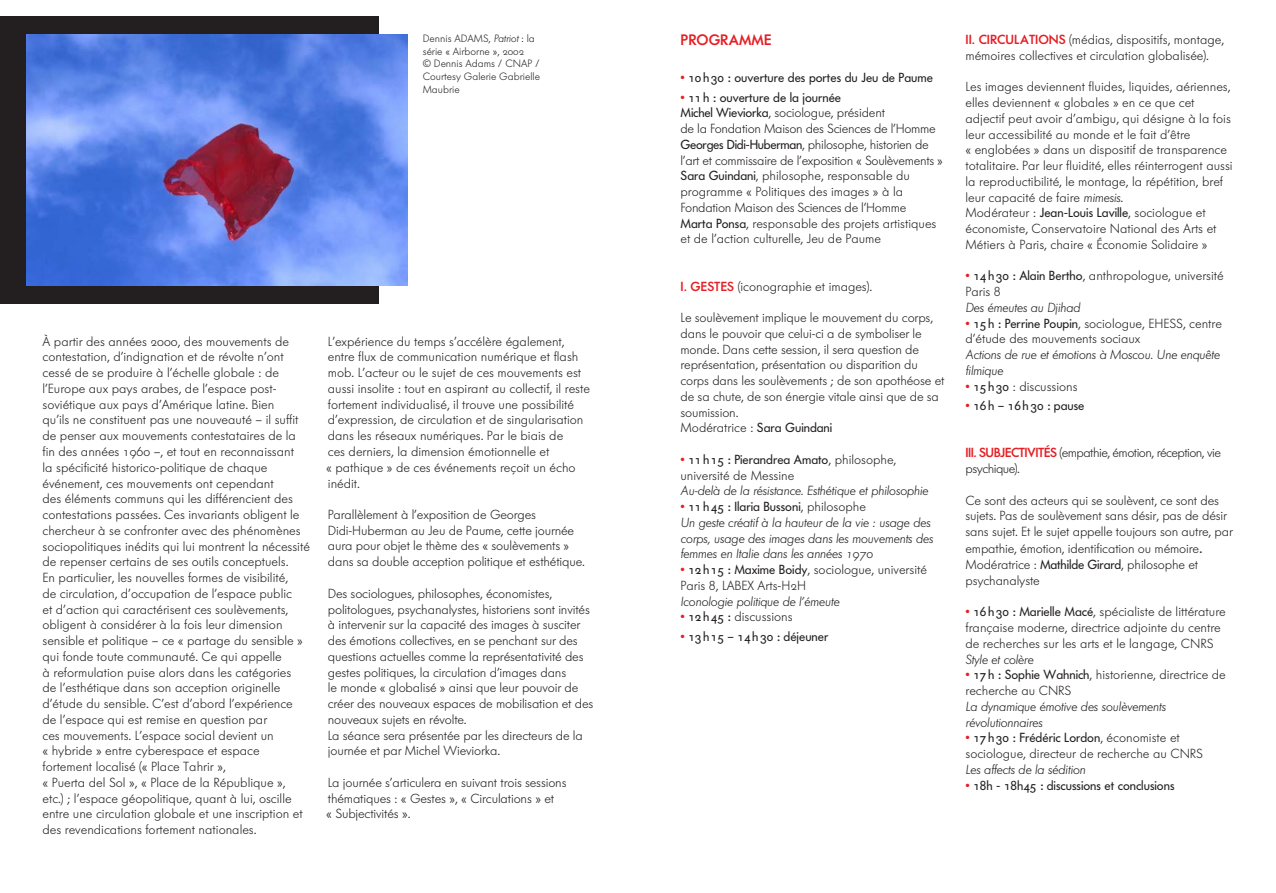
<style>
.page{position:relative;width:1276px;height:893px;background:#fff}
.page>*{position:absolute;margin:0;border:0;box-sizing:border-box;transform-origin:0 0}
.t1{font:15px "Futura Serie BQ Medium Mix";color:#e61e25}
.t2{font:13.05px/15.8px "Futura Serie BQ Light Mix";color:#231f20}
.t3{font:13.05px/15.8px "Futura Serie BQ Light Oblique Mix";color:#231f20}
.t4{font:13.05px "Futura Serie BQ Book Mix";color:#231f20}
.t5{font:13.05px/15.8px "Futura Serie BQ Light Mix";letter-spacing:-.04em;color:#231f20}
.t6{font:10.5px/12.6px "Futura Serie BQ Light Mix";color:#231f20}
.s1{font-family:"Futura Serie BQ Light Oblique Mix"}
.s2{font-family:"Futura Serie BQ Medium Mix";color:#e61e25}
.s3{color:#e61e25}
.s4{font-family:"Futura Serie BQ Book Mix"}
.s5{font-family:"Futura Serie BQ Light Mix"}
.s6{font-family:"Futura Serie BQ Book Mix";color:#e61e25}
.s7{font-size:16.5px}
</style>
<div class="page">
<div style="left:0;top:16px;width:378px;height:288px;background:#231f20"></div>
<img style="left:26px;top:34px;width:381px;height:251px">
<p class="t2" style="left:43px;top:333px;width:269px">À partir des années 2000, des mouvements de contestation, d’indignation et de révolte n’ont cessé de se produire à l’échelle globale : de l’Europe aux pays arabes, de l’espace post&shy;soviétique aux pays d’Amérique latine. Bien<br>qu’ils ne constituent pas une nouveauté – il suffit de penser aux mouvements contestataires de la fin des années 1960 –, et tout en reconnaissant<br>la spécificité historico-politique de chaque événement, ces mouvements ont cependant<br>des éléments communs qui les différencient des contestations passées. Ces invariants obligent le chercheur à se confronter avec des phénomènes sociopolitiques inédits qui lui montrent la nécessité de repenser certains de ses outils conceptuels.<br>En particulier, les nouvelles formes de visibilité,<br>de circulation, d’occupation de l’espace public<br>et d’action qui caractérisent ces soulèvements, obligent à considérer à la fois leur dimension sensible et politique – ce « partage du sensible » qui fonde toute communauté. Ce qui appelle<br>à reformulation puise alors dans les catégories<br>de l’esthétique dans son acception originelle d’étude du sensible. C’est d’abord l’expérience de l’espace qui est remise en question par<br>ces mouvements. L’espace social devient un<br>« hybride » entre cyberespace et espace fortement localisé (« Place Tahrir »,<br>« Puerta del Sol », « Place de la République »,<br>etc.) ; l’espace géopolitique, quant à lui, oscille entre une circulation globale et une inscription et des revendications fortement nationales.</p>
<p class="t6" style="left:423px;top:32px;width:119px">Dennis ADAMS, <span class="s1">Patriot</span> : la série « Airborne », 2002<br>© Dennis Adams / CNAP /<br>Courtesy Galerie Gabrielle<br>Maubrie</p>
<p class="t2" style="left:965px;top:32px;width:260px"><span class="s2">II. CIRCULATIONS</span> (médias, dispositifs, montage, mémoires collectives et circulation globalisée).</p>
<p class="t1" style="left:680px;top:31px;width:93px">PROGRAMME</p>
<p class="t4" style="left:680px;top:70px;width:254px"><span class="s3">•</span> 10h 30 : ouverture des portes du Jeu de Paume</p>
<p class="t4" style="left:680px;top:89px;width:162px"><span class="s3">•</span> 11h : ouverture de la journée</p>
<p class="t2" style="left:680px;top:105px;width:264px"><span class="s4">Michel Wieviorka</span>, sociologue, président<br>de la Fondation Maison des Sciences de l’Homme <span class="s4">Georges Didi-Huberman</span>, philosophe, historien de l’art et commissaire de l’exposition « Soulèvements » <span class="s4">Sara Guindani</span>, philosophe, responsable du programme « Politiques des images » à la Fondation Maison des Sciences de l’Homme<br><span class="s4">Marta Ponsa</span>, responsable des projets artistiques et de l’action culturelle, Jeu de Paume</p>
<p class="t2" style="left:680px;top:278px;width:193px"><span class="s2">I. GESTES</span> (iconographie et images).</p>
<p class="t2" style="left:680px;top:310px;width:265px">Le soulèvement implique le mouvement du corps, dans le pouvoir que celui-ci a de symboliser le monde. Dans cette session, il sera question de représentation, présentation ou disparition du corps dans les soulèvements ; de son apothéose et de sa chute, de son énergie vitale ainsi que de sa soumission.<br>Modératrice : <span class="s4">Sara Guindani</span></p>
<p class="t4" style="left:680px;top:452px;width:217px"><span class="s3">•</span> 11h 15 : Pierandrea Amato<span class="s5">, philosophe,</span></p>
<p class="t2" style="left:680px;top:467px;width:115px">université de Messine</p>
<p class="t3" style="left:680px;top:483px;width:249px">Au-delà de la résistance. Esthétique et philosophie</p>
<p class="t4" style="left:680px;top:499px;width:187px"><span class="s3">•</span> 11h 45 : Ilaria Bussoni<span class="s5">, philosophe</span></p>
<p class="t3" style="left:680px;top:515px;width:254px">Un geste créatif à la hauteur de la vie : usage des corps, usage des images dans les mouvements des femmes en Italie dans les années 1970</p>
<p class="t2" style="left:680px;top:562px;width:248px"><span class="s6">•</span> <span class="s4">12h 15 : Maxime Boidy</span>, sociologue, université<br>Paris 8, LABEX Arts-H2H</p>
<p class="t3" style="left:680px;top:593px;width:160px">Iconologie politique de l’émeute</p>
<p class="t2" style="left:680px;top:609px;width:114px"><span class="s6">•</span> <span class="s4">12h 45 :</span> discussions</p>
<p class="t4" style="left:680px;top:629px;width:149px"><span class="s3">•</span> 13h 15 – 14h 30 : déjeuner</p>
<p class="t2" style="left:965px;top:79px;width:269px">Les images deviennent fluides, liquides, aériennes, elles deviennent « globales » en ce que cet adjectif peut avoir d’ambigu, qui désigne à la fois leur accessibilité au monde et le fait d’être<br>« englobées » dans un dispositif de transparence totalitaire. Par leur fluidité, elles réinterrogent aussi la reproductibilité, le montage, la répétition, bref leur capacité de faire <span class="s1">mimesis</span>.<br>Modérateur : <span class="s4">Jean-Louis Laville</span>, sociologue et économiste, Conservatoire National des Arts et Métiers à Paris, chaire « Économie Solidaire »</p>
<p class="t2" style="left:965px;top:268px;width:260px"><span class="s6">•</span> <span class="s4">14h 30 : Alain Bertho</span>, anthropologue, université<br>Paris 8</p>
<p class="t3" style="left:965px;top:300px;width:116px">Des émeutes au Djihad</p>
<p class="t2" style="left:965px;top:315px;width:258px"><span class="s6">•</span> <span class="s4">15h : Perrine Poupin</span>, sociologue, EHESS, centre d’étude des mouvements sociaux</p>
<p class="t3" style="left:965px;top:347px;width:256px">Actions de rue et émotions à Moscou. Une enquête filmique</p>
<p class="t2" style="left:965px;top:378px;width:114px"><span class="s6">•</span> <span class="s4">15h 30</span> : discussions</p>
<p class="t4" style="left:965px;top:398px;width:120px"><span class="s3">•</span> 16h – 16 h 30 : pause</p>
<p class="t5" style="left:965px;top:445px;width:257px"><span class="s2">III. SUBJECTIVITÉS</span> (empathie, émotion, réception, vie psychique).</p>
<p class="t2" style="left:965px;top:492px;width:269px">Ce sont des acteurs qui se soulèvent, ce sont des sujets. Pas de soulèvement sans désir, pas de désir sans sujet. Et le sujet appelle toujours son autre, par</p>
<p class="t2" style="left:965px;top:541px;width:238px">empathie, émotion, identification ou mémoire<span class="s7">.<br></span>Modératrice : <span class="s4">Mathilde Girard</span>, philosophe et psychanalyste</p>
<p class="t2" style="left:965px;top:604px;width:262px"><span class="s6">•</span> <span class="s4">16h 30 : Marielle Macé</span>, spécialiste de littérature française moderne, directrice adjointe du centre de recherches sur les arts et le langage, CNRS</p>
<p class="t3" style="left:965px;top:651px;width:69px">Style et colère</p>
<p class="t2" style="left:965px;top:667px;width:262px"><span class="s6">•</span> <span class="s4">17h : Sophie Wahnich</span>, historienne, directrice de recherche au CNRS</p>
<p class="t3" style="left:965px;top:699px;width:202px">La dynamique émotive des soulèvements révolutionnaires</p>
<p class="t4" style="left:965px;top:730px;width:216px"><span class="s3">•</span> 17h 30 : Frédéric Lordon<span class="s5">, économiste et</span></p>
<p class="t2" style="left:965px;top:746px;width:239px">sociologue, directeur de recherche au CNRS</p>
<p class="t3" style="left:965px;top:762px;width:122px">Les affects de la sédition</p>
<p class="t4" style="left:965px;top:777px;width:210px"><span class="s3">•</span> 18h - 18h45 : discussions et conclusions</p>
<p class="t2" style="left:326px;top:333px;width:265px">L’expérience du temps s’accélère également, entre flux de communication numérique et flash mob. L’acteur ou le sujet de ces mouvements est aussi insolite : tout en aspirant au collectif, il reste fortement individualisé, il trouve une possibilité d’expression, de circulation et de singularisation dans les réseaux numériques. Par le biais de<br>ces derniers, la dimension émotionnelle et<br>« pathique » de ces événements reçoit un écho inédit.</p>
<p class="t2" style="left:328px;top:507px;width:259px">Parallèlement à l’exposition de Georges Didi-Huberman au Jeu de Paume, cette journée aura pour objet le thème des « soulèvements » dans sa double acception politique et esthétique.</p>
<p class="t2" style="left:328px;top:585px;width:267px">Des sociologues, philosophes, économistes, politologues, psychanalystes, historiens sont invités à intervenir sur la capacité des images à susciter des émotions collectives, en se penchant sur des questions actuelles comme la représentativité des gestes politiques, la circulation d’images dans<br>le monde « globalisé » ainsi que leur pouvoir de créer des nouveaux espaces de mobilisation et des nouveaux sujets en révolte.<br>La séance sera présentée par les directeurs de la journée et par Michel Wieviorka.</p>
<p class="t2" style="left:326px;top:774px;width:242px">La journée s’articulera en suivant trois sessions thématiques : « Gestes », « Circulations » et<br>« Subjectivités ».</p>
</div>
